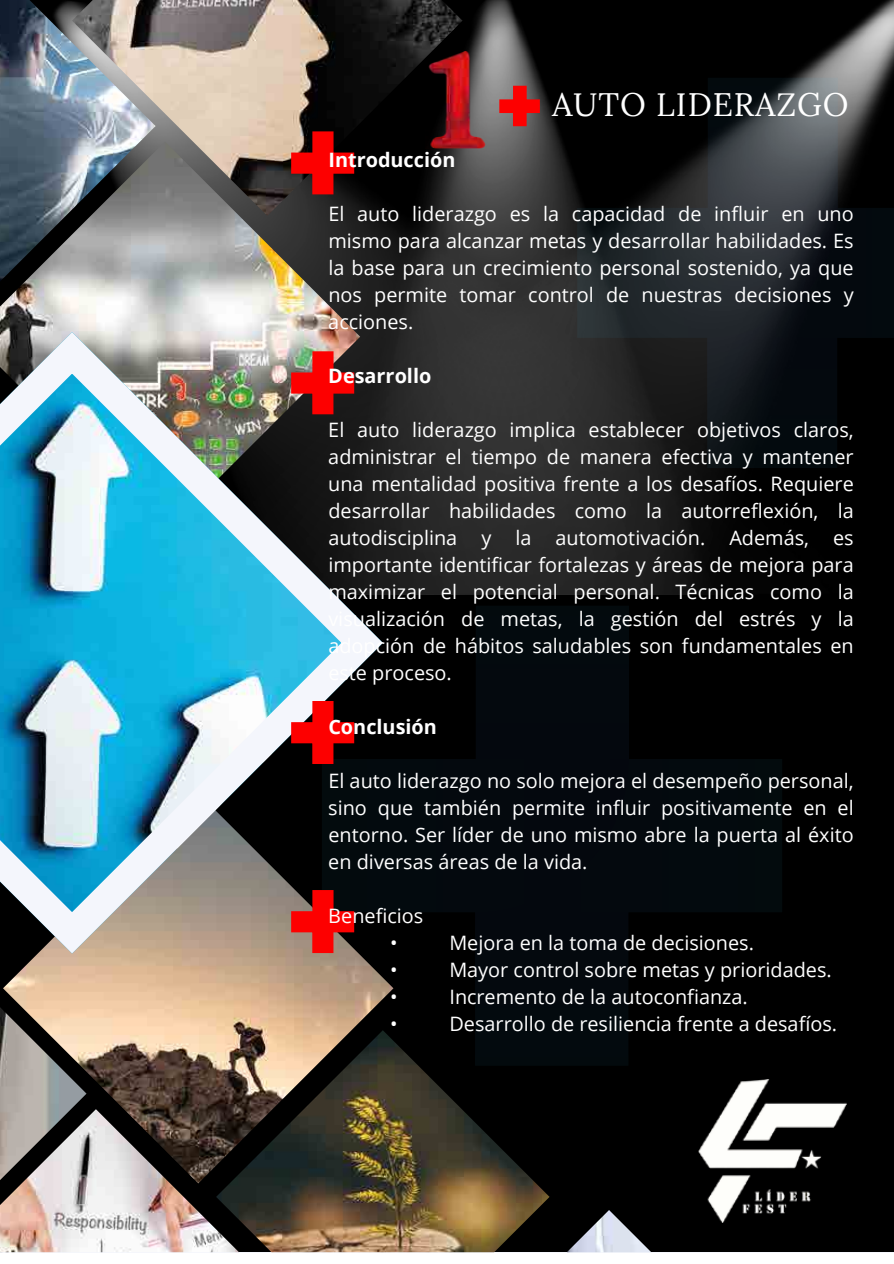
<style>
.page{position:relative;width:894px;height:1264px;background:#fff}
.page>*{position:absolute;margin:0;border:0;box-sizing:border-box;transform-origin:0 0}
.t1{font:32.4px "Lora";letter-spacing:.025em;color:#fff}
.t2{font:19.8px/27px "Open Sans";color:#fff;text-align:justify}
.t3{font:700 19.8px "Open Sans";color:#fff}
</style>
<div class="page">
<div style="left:0;top:0;width:893px;height:1251px;background:#000"></div>
<img style="left:360px;top:0;width:533px;height:594px">
<div style="left:475px;top:912px;width:153px;height:153px;background:#04090e"></div>
<div style="left:629px;top:759px;width:153px;height:153px;background:#030a0e"></div>
<div style="left:476px;top:606px;width:153px;height:306px;background:#04090e"></div>
<div style="left:383px;top:759px;width:245px;height:153px;background:#04090e"></div>
<img style="left:3px;top:793px;width:390px;height:316px">
<img style="left:216px;top:1030px;width:333px;height:222px">
<img style="left:0;top:1007px;width:86px;height:102px">
<img style="left:0;top:1109px;width:239px;height:143px">
<img style="left:155px;top:0;width:307px;height:216px">
<img style="left:0;top:0;width:155px;height:142px">
<img style="left:0;top:142px;width:360px;height:190px">
<img style="left:0;top:332px;width:382px;height:621px">
<img style="left:566px;top:1210px;width:85px;height:42px">
<svg style="left:577px;top:78px;width:316px;height:390px"></svg>
<svg style="left:499px;top:86px;width:40px;height:40px;background:#be3030"></svg>
<svg style="left:291px;top:131px;width:63px;height:63px"></svg>
<svg style="left:291px;top:351px;width:63px;height:63px;background:#ab211d"></svg>
<svg style="left:291px;top:701px;width:63px;height:63px"></svg>
<svg style="left:291px;top:890px;width:63px;height:63px"></svg>
<img style="left:426px;top:52px;width:60px;height:96px">
<img style="left:698px;top:1079px;width:148px;height:143px">
<h1 class="t1" style="left:552px;top:80px;width:298px">AUTO LIDERAZGO</h1>
<p class="t3" style="left:328px;top:145px;width:128px">Introducción</p>
<p class="t2" style="left:328px;top:199px;width:527px">El auto liderazgo es la capacidad de influir en uno mismo para alcanzar metas y desarrollar habilidades. Es la base para un crecimiento personal sostenido, ya que nos permite tomar control de nuestras decisiones y acciones.</p>
<p class="t3" style="left:328px;top:361px;width:104px">Desarrollo</p>
<p class="t2" style="left:328px;top:415px;width:527px">El auto liderazgo implica establecer objetivos claros, administrar el tiempo de manera efectiva y mantener una mentalidad positiva frente a los desafíos. Requiere desarrollar habilidades como la autorreflexión, la autodisciplina y la automotivación. Además, es importante identificar fortalezas y áreas de mejora para maximizar el potencial personal. Técnicas como la visualización de metas, la gestión del estrés y la adopción de hábitos saludables son fundamentales en este proceso.</p>
<p class="t3" style="left:328px;top:712px;width:110px">Conclusión</p>
<p class="t2" style="left:328px;top:766px;width:527px">El auto liderazgo no solo mejora el desempeño personal, sino que también permite influir positivamente en el entorno. Ser líder de uno mismo abre la puerta al éxito en diversas áreas de la vida.</p>
<p class="t2" style="left:390px;top:901px;width:35px;text-indent:-62px">Beneficios •</p>
<p class="t2" style="left:449px;top:928px;width:306px">Mejora en la toma de decisiones.</p>
<p class="t2" style="left:390px;top:955px;width:9px">•</p>
<p class="t2" style="left:449px;top:955px;width:384px">Mayor control sobre metas y prioridades.</p>
<p class="t2" style="left:390px;top:982px;width:9px">•</p>
<p class="t2" style="left:449px;top:982px;width:300px">Incremento de la autoconfianza.</p>
<p class="t2" style="left:390px;top:1009px;width:9px">•</p>
<p class="t2" style="left:449px;top:1009px;width:389px">Desarrollo de resiliencia frente a desafíos.</p>
</div>
